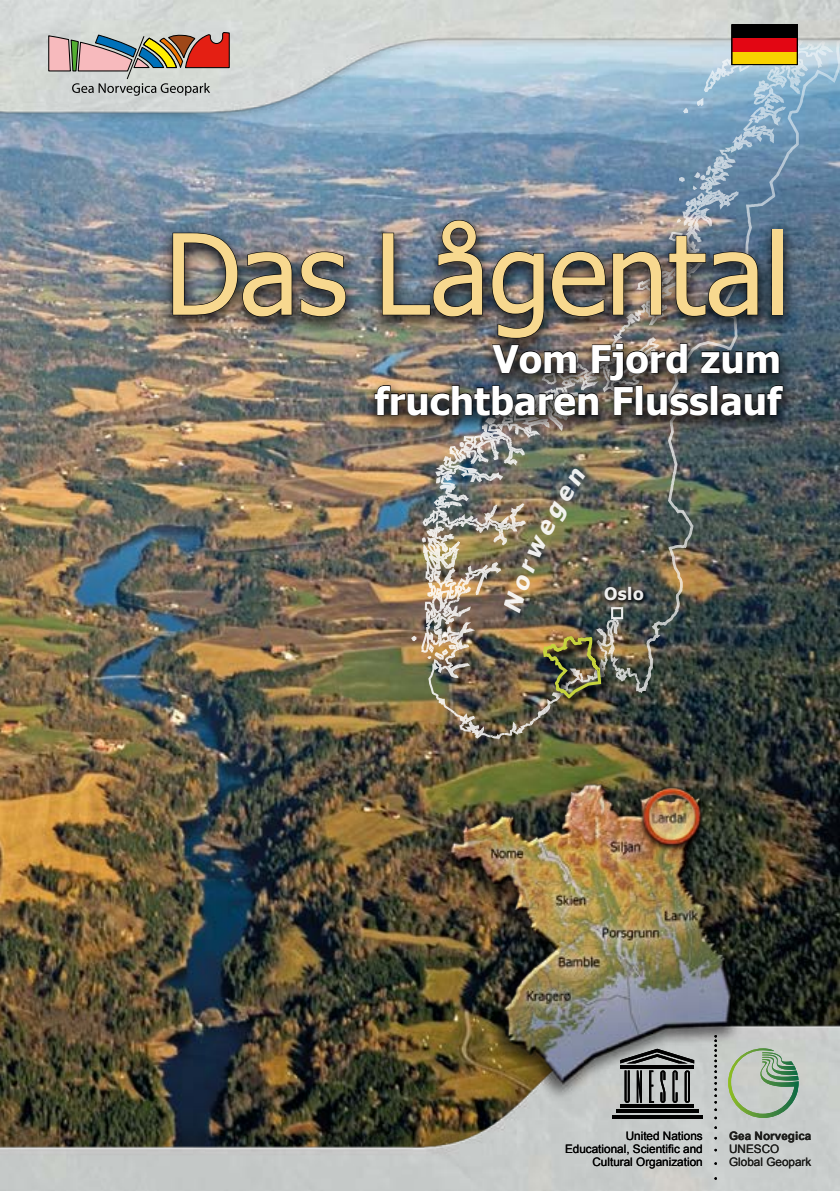
<style>
.page{position:relative;width:840px;height:1191px;background:#fff}
.page>*{position:absolute;margin:0;border:0;box-sizing:border-box;transform-origin:0 0}
.t1{font:112px "Tahoma";color:#f7d88f}
.t2{font:700 38px/42px "Tahoma";color:#fff;text-align:right}
.t3{font:700 17.2px "Tahoma";color:#fff}
.t4{font:11.8px/12.8px "Arial";color:#000;text-align:right}
.t5{font:11.8px/12.8px "Arial";color:#1d1d1b}
.t6{font:700 11.8px "Arial";color:#1d1d1b}
</style>
<div class="page">
<img style="left:0;top:200px;width:839px;height:793px">
<img style="left:0;top:993px;width:839px;height:198px">
<img style="left:396px;top:741px;width:443px;height:34px">
<hr style="left:612px;top:1115px;width:89px;height:3px;background:#000">
<svg style="left:727px;top:1048px;width:71px;height:70px;background:#90ae99"></svg>
<img style="left:422px;top:757px;width:350px;height:360px">
<img style="left:629px;top:775px;width:85px;height:88px">
<div style="left:159px;top:211px;width:638px;height:147px;background:#000;opacity:.78"></div>
<img style="left:172px;top:232px;width:120px;height:85px">
<svg style="left:300px;top:251px;width:46px;height:66px;background:#494a4c"></svg>
<div style="left:363px;top:336px;width:433px;height:98px;background:#000;opacity:.59"></div>
<img style="left:0;top:0;width:373px;height:200px">
<svg style="left:48px;top:32px;width:182px;height:64px;background:#b7a198"></svg>
<img style="left:373px;top:0;width:466px;height:741px">
<h1 class="t1" style="left:165px;top:199px;width:626px">Das Lågental</h1>
<h2 class="t2" style="left:374px;top:339px;width:408px">Vom Fjord zum fruchtbaren Flusslauf</h2>
<h3 class="t3" style="left:603px;top:582px;width:41px">Oslo</h3>
<p class="t4" style="left:564px;top:1129px;width:139px">United Nations<br>Educational, Scientific and<br>Cultural Organization</p>
<p class="t6" style="left:728px;top:1128px;width:84px">Gea Norvegica</p>
<p class="t5" style="left:728px;top:1142px;width:84px">UNESCO<br>Global Geopark</p>
</div>
